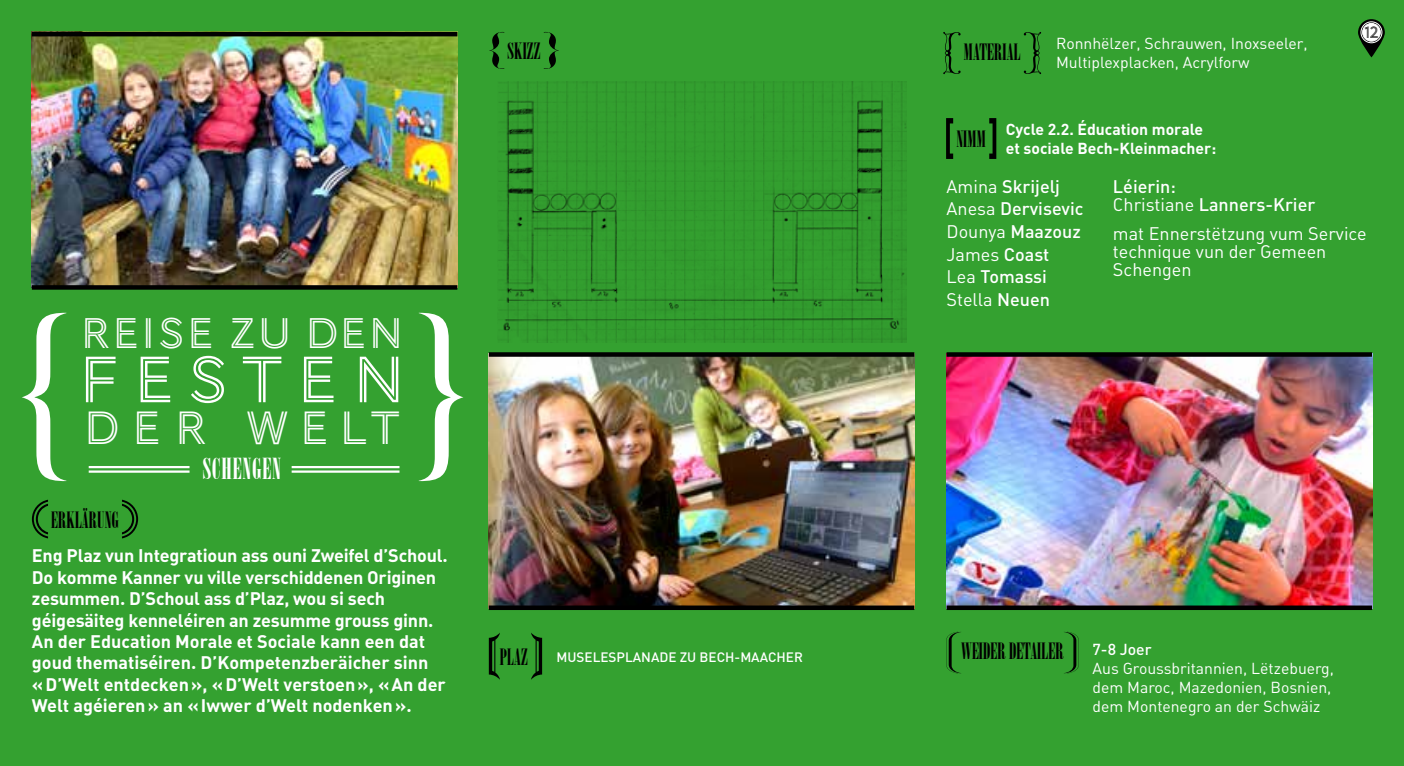
<style>
.page{position:relative;width:1404px;height:766px;background:#fff}
.page>*{position:absolute;margin:0;border:0;box-sizing:border-box;transform-origin:0 0}
.t1{font:67.5px "AW Conqueror Inline";letter-spacing:.18em;color:#fff}
.t2{font:48.15px "AW Conqueror Inline";letter-spacing:.2em;color:#fff}
.t3{font:44.32px "AW Conqueror Inline";letter-spacing:.03em;color:#fff}
.t4{font:29.03px "Onyx";letter-spacing:.03em;color:#fff}
.t5{font:22.5px "Onyx";color:#000}
.t6{font:18px/21.4px "DIN Bold Alternate";letter-spacing:-.01em;color:#fff}
.t7{font:500 18px/22.5px "DIN";color:#fff}
.t8{font:18px/18px "DIN Regular Alternate";color:#fff}
.t9{font:16.88px "AW Conqueror Inline";color:#000}
.t10{font:15.75px/19.1px "DIN Regular Alternate";color:#fff}
.t11{font:700 15.75px/19.1px "DIN";color:#fff}
.t12{font:500 15.75px "DIN";color:#fff}
.t13{font:500 13.5px "DIN";color:#fff}
.s1{font-family:"DIN Regular Alternate";font-weight:400}
.s2{font-family:"DIN";font-weight:500}
</style>
<div class="page">
<div style="left:0;top:0;width:1403px;height:765px;background:#34a130"></div>
<svg style="left:32px;top:499px;width:16px;height:39px"></svg>
<svg style="left:122px;top:499px;width:16px;height:39px"></svg>
<svg style="left:943px;top:32px;width:18px;height:42px"></svg>
<svg style="left:1023px;top:32px;width:18px;height:43px"></svg>
<svg style="left:946px;top:631px;width:15px;height:42px"></svg>
<svg style="left:1064px;top:631px;width:14px;height:42px"></svg>
<svg style="left:22px;top:313px;width:44px;height:168px"></svg>
<svg style="left:419px;top:313px;width:44px;height:168px"></svg>
<hr style="left:291px;top:470px;width:108px;height:2px;background:#fff">
<hr style="left:291px;top:466px;width:108px;height:2px;background:#fff">
<hr style="left:89px;top:470px;width:100px;height:2px;background:#fff">
<hr style="left:89px;top:466px;width:100px;height:2px;background:#fff">
<svg style="left:489px;top:31px;width:15px;height:38px"></svg>
<svg style="left:543px;top:31px;width:16px;height:38px"></svg>
<svg style="left:489px;top:633px;width:11px;height:46px"></svg>
<svg style="left:531px;top:632px;width:11px;height:47px"></svg>
<svg style="left:946px;top:118px;width:7px;height:41px"></svg>
<svg style="left:989px;top:118px;width:7px;height:41px"></svg>
<img style="left:32px;top:36px;width:425px;height:249px">
<hr style="left:32px;top:32px;width:425px;height:4px;background:#000">
<svg style="left:32px;top:285px;width:425px;height:4px;background:#050403"></svg>
<img style="left:498px;top:81px;width:408px;height:261px">
<img style="left:946px;top:356px;width:425px;height:249px">
<img style="left:489px;top:356px;width:425px;height:249px">
<svg style="left:946px;top:352px;width:425px;height:4px;background:#030902"></svg>
<div style="left:946px;top:605px;width:425px;height:5px;background:#000"></div>
<svg style="left:489px;top:352px;width:425px;height:4px;background:#030902"></svg>
<div style="left:489px;top:605px;width:425px;height:5px;background:#000"></div>
<svg style="left:1357px;top:19px;width:27px;height:38px"></svg>
<div style="left:1362px;top:23px;width:17px;height:18px;background:#fff;border-radius:50%"></div>
<div style="left:1360px;top:21px;width:21px;height:22px;border:1px solid #fff;border-radius:50%"></div>
<div style="left:1361px;top:23px;width:19px;height:19px;border:1px solid #fff;border-radius:50%"></div>
<p class="t5" style="left:507px;top:38px;width:35px">SKIZZ</p>
<h3 class="t3" style="left:81px;top:312px;width:324px">REISE ZU DEN</h3>
<h1 class="t1" style="left:79px;top:348px;width:328px">F ESTEN</h1>
<h2 class="t2" style="left:84px;top:405px;width:318px">DER WELT</h2>
<h3 class="t4" style="left:203px;top:451px;width:80px">SCHENGEN</h3>
<p class="t5" style="left:51px;top:507px;width:69px">ERKLÄRUNG</p>
<p class="t6" style="left:32px;top:544px;width:417px">Eng Plaz vun Integratioun ass ouni Zweifel d’Schoul.<br>Do komme Kanner vu ville verschiddenen Originen zesummen. D’Schoul ass d’Plaz, wou si sech géigesäiteg kenneléiren an zesumme grouss ginn.<br>An der Education Morale et Sociale kann een dat goud thematiséiren. D’Kompetenzberäicher sinn «D’Welt entdecken», «D’Welt verstoen», «An der Welt agéieren» an «Iwwer d’Welt nodenken».</p>
<p class="t5" style="left:500px;top:644px;width:29px">PLAZ</p>
<p class="t13" style="left:556px;top:648px;width:21px">Muselespla</p>
<p class="t13" style="left:641px;top:648px;width:19px">nade</p>
<p class="t13" style="left:679px;top:648px;width:81px">zu Bech-Maac</p>
<p class="t13" style="left:776px;top:648px;width:18px">her</p>
<p class="t5" style="left:963px;top:39px;width:58px">MATERIAL</p>
<p class="t10" style="left:1055px;top:33px;width:253px">Ronnhëlzer, Schrauwen, I noxseeler,<br>Multiplexplacken, Acrylforw</p>
<p class="t5" style="left:956px;top:126px;width:31px">NIMM</p>
<p class="t11" style="left:1005px;top:119px;width:212px">Cycle 2.2. Éducation morale et sociale Bech-Kleinmacher:</p>
<p class="t9" style="left:1364px;top:24px;width:16px">12</p>
<p class="t7" style="left:946px;top:174px;width:138px"><span class="s1">Amina</span> Skrijelj<br><span class="s1">Anesa</span> Dervisevic<br><span class="s1">Dounya</span> Maazouz</p>
<p class="t8" style="left:946px;top:244px;width:104px">James <span class="s2">Coast</span></p>
<p class="t7" style="left:946px;top:264px;width:102px"><span class="s1">Lea</span> Tomassi</p>
<p class="t8" style="left:946px;top:289px;width:105px">Stella <span class="s2">Neuen</span></p>
<p class="t7" style="left:1112px;top:177px;width:204px;line-height:18px">Léierin:<br><span class="s1">Christiane</span> Lanners-Krier</p>
<p class="t8" style="left:1112px;top:224px;width:255px">mat Ennerstëtzung vum Service technique vun der Gemeen<br>Schengen</p>
<p class="t5" style="left:961px;top:638px;width:104px">WEIDER DETAILER</p>
<p class="t12" style="left:1092px;top:638px;width:61px">7-8 Joer</p>
<p class="t10" style="left:1092px;top:658px;width:243px">Aus Groussbritannien, Lëtzebuerg, dem Maroc, Mazedonien, Bosnien, dem Montenegro an der Schwäiz</p>
</div>
